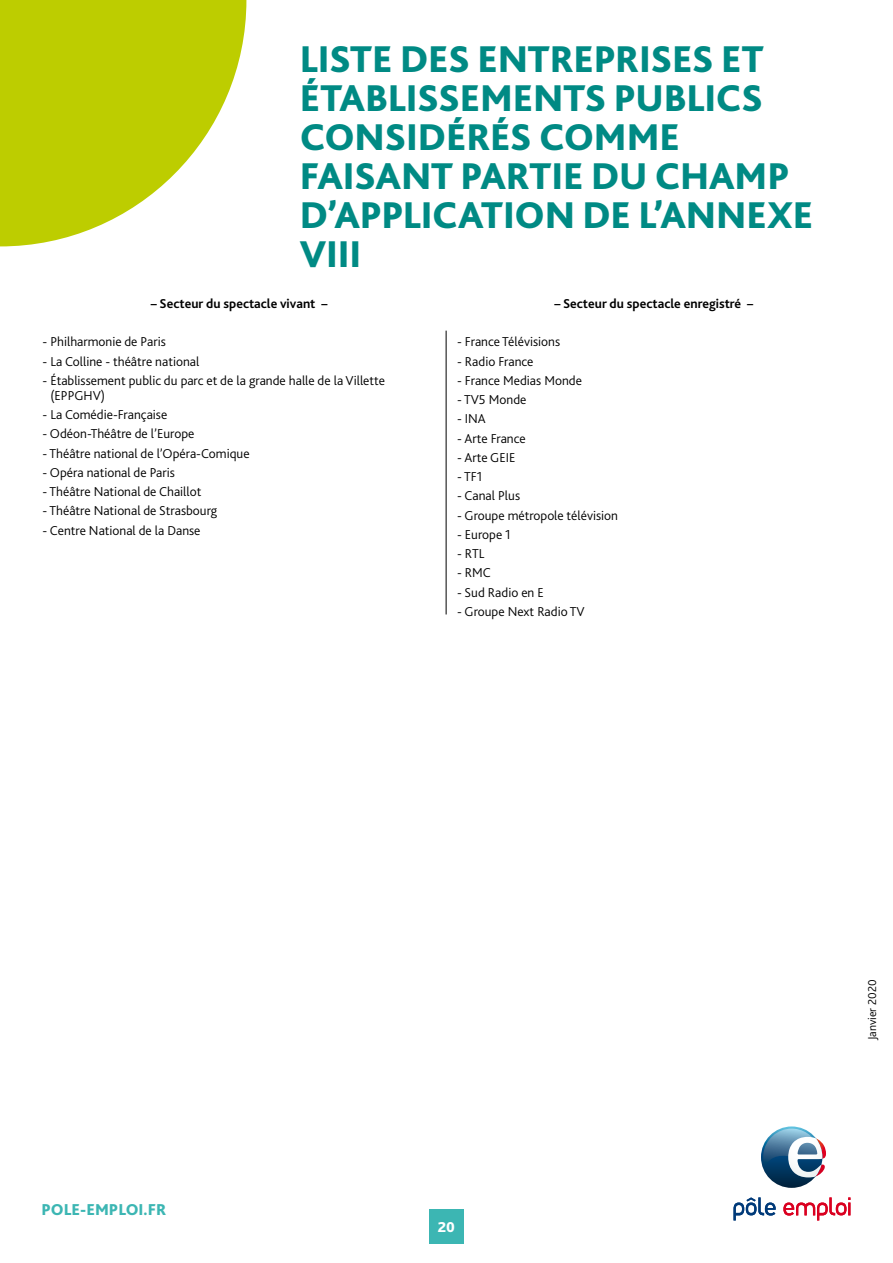
<style>
.page{position:relative;width:893px;height:1263px;background:#fff}
.page>*{position:absolute;margin:0;border:0;box-sizing:border-box;transform-origin:0 0}
.t1{font:800 39px/39px "Bliss 2";letter-spacing:-.01em;color:#008a84}
.t2{font:800 16.5px "Bliss 2";color:#3cb6b3}
.t3{font:800 15px "Bliss 2";color:#fff}
.t4{font:300 13.5px/15px "Bliss 2";color:#000}
.t5{font:700 13.5px "Bliss 2";color:#000}
.t6{font:300 12px "Bliss 2";color:#000}
</style>
<div class="page">
<svg style="left:0;top:0;width:246px;height:246px;fill:#bdcd00"></svg>
<svg style="left:761px;top:1126px;width:61px;height:62px"></svg>
<svg style="left:763px;top:1128px;width:63px;height:49px"></svg>
<svg style="left:733px;top:1197px;width:43px;height:23px"></svg>
<svg style="left:783px;top:1197px;width:67px;height:23px"></svg>
<div style="left:429px;top:1209px;width:34px;height:34px;background:#3cb6b3"></div>
<hr style="left:446px;top:331px;width:1px;height:283px;background:#000">
<h1 class="t1" style="left:300px;top:40px;width:515px">LISTE DES ENTREPRISES ET<br>ÉTABLISSEMENTS PUBLICS<br>CONSIDÉRÉS COMME<br>FAISANT PARTIE DU CHAMP<br>D’APPLICATION DE L’ANNEXE<br>VIII</h1>
<p class="t5" style="left:151px;top:295px;width:178px">– Secteur du spectacle vivant –</p>
<p class="t4" style="left:43px;top:334px;width:125px">- Philharmonie de Paris</p>
<p class="t4" style="left:43px;top:354px;width:158px">- La Colline - théâtre national</p>
<p class="t4" style="left:50px;top:373px;width:336px;text-indent:-8px">- Établissement public du parc et de la grande halle de la Villette (EPPGHV)</p>
<p class="t4" style="left:43px;top:407px;width:126px">- La Comédie-Française</p>
<p class="t4" style="left:43px;top:426px;width:153px">- Odéon-Théâtre de l’Europe</p>
<p class="t4" style="left:43px;top:446px;width:209px">- Théâtre national de l’Opéra-Comique</p>
<p class="t4" style="left:43px;top:465px;width:134px">- Opéra national de Paris</p>
<p class="t4" style="left:43px;top:484px;width:160px">- Théâtre National de Chaillot</p>
<p class="t4" style="left:43px;top:503px;width:176px">- Théâtre National de Strasbourg</p>
<p class="t4" style="left:43px;top:523px;width:160px">- Centre National de la Danse</p>
<p class="t5" style="left:554px;top:295px;width:200px">– Secteur du spectacle enregistré –</p>
<p class="t4" style="left:457px;top:334px;width:105px">- France Télévisions</p>
<p class="t4" style="left:457px;top:354px;width:78px">- Radio France</p>
<p class="t4" style="left:457px;top:373px;width:126px">- France Medias Monde</p>
<p class="t4" style="left:457px;top:392px;width:71px">- TV5 Monde</p>
<p class="t4" style="left:457px;top:411px;width:30px">- INA</p>
<p class="t4" style="left:457px;top:431px;width:70px">- Arte France</p>
<p class="t4" style="left:457px;top:450px;width:60px">- Arte GEIE</p>
<p class="t4" style="left:457px;top:469px;width:27px">- TF1</p>
<p class="t4" style="left:457px;top:488px;width:65px">- Canal Plus</p>
<p class="t4" style="left:457px;top:508px;width:162px">- Groupe métropole télévision</p>
<p class="t4" style="left:457px;top:527px;width:55px">- Europe 1</p>
<p class="t4" style="left:457px;top:546px;width:29px">- RTL</p>
<p class="t4" style="left:457px;top:565px;width:35px">- RMC</p>
<p class="t4" style="left:457px;top:585px;width:88px">- Sud Radio en E</p>
<p class="t4" style="left:457px;top:604px;width:129px">- Groupe Next Radio TV</p>
<p class="t2" style="left:41px;top:1200px;width:126px">POLE-EMPLOI.FR</p>
<p class="t3" style="left:438px;top:1217px;width:19px">20</p>
<p class="t6" style="left:865px;top:1040px;width:62px;rotate:-90deg">Janvier 2020</p>
</div>
